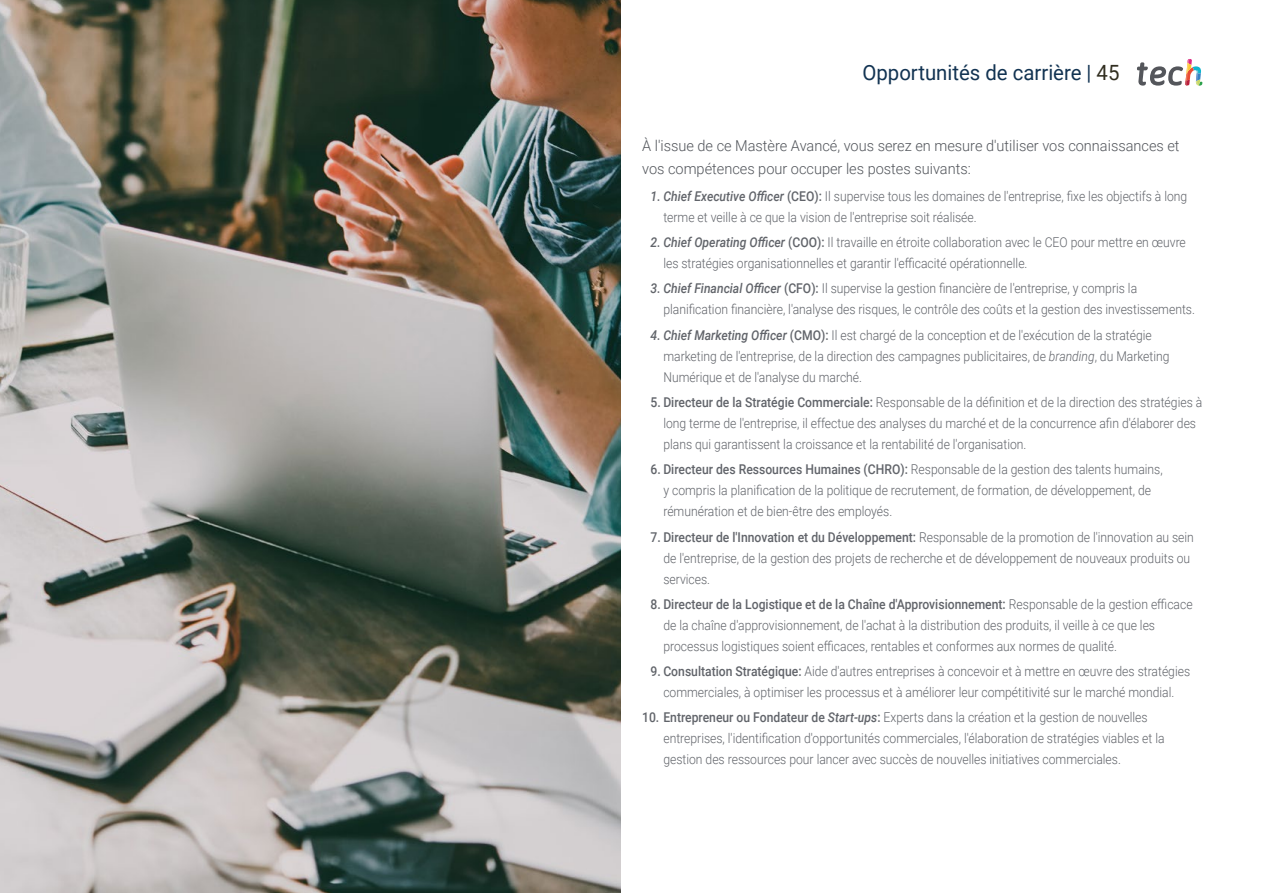
<style>
.page{position:relative;width:1263px;height:893px;background:#fff}
.page>*{position:absolute;margin:0;border:0;box-sizing:border-box;transform-origin:0 0}
.t1{font:21px "Roboto";color:#123352}
.t2{font:300 15px/22.5px "Roboto";color:#52555b}
.t3{font:300 13.5px/21px "Roboto";color:#61646a;scale:.9 1}
.s1{color:#312e20}
.s2{font-weight:500;font-style:italic}
.s3{font-weight:500}
.s4{font-style:italic}
</style>
<div class="page">
<img style="left:0;top:0;width:621px;height:893px">
<svg style="left:1137px;top:59px;width:65px;height:27px"></svg>
<h1 class="t1" style="left:862px;top:57px;width:258px">Opportunités de carrière | <span class="s1">45</span></h1>
<p class="t2" style="left:642px;top:134px;width:539px">À l'issue de ce Mastère Avancé, vous serez en mesure d'utiliser vos connaissances et vos compétences pour occuper les postes suivants:</p>
<p class="t3" style="left:663px;top:185px;width:584px;text-indent:-13px"><span class="s2">1. Chief Executive Officer</span> <span class="s3">(CEO):</span> Il supervise tous les domaines de l'entreprise, fixe les objectifs à long terme et veille à ce que la vision de l'entreprise soit réalisée.</p>
<p class="t3" style="left:663px;top:231px;width:582px;text-indent:-13px"><span class="s2">2. Chief Operating Officer</span> <span class="s3">(COO):</span> Il travaille en étroite collaboration avec le CEO pour mettre en œuvre les stratégies organisationnelles et garantir l'efficacité opérationnelle.</p>
<p class="t3" style="left:663px;top:278px;width:592px;text-indent:-13px"><span class="s2">3. Chief Financial Officer</span> <span class="s3">(CFO):</span> Il supervise la gestion financière de l'entreprise, y compris la planification financière, l'analyse des risques, le contrôle des coûts et la gestion des investissements.</p>
<p class="t3" style="left:663px;top:324px;width:564px;text-indent:-13px"><span class="s2">4. Chief Marketing Officer</span> <span class="s3">(CMO):</span> Il est chargé de la conception et de l'exécution de la stratégie marketing de l'entreprise, de la direction des campagnes publicitaires, de <span class="s4">branding</span>, du Marketing<br>Numérique et de l'analyse du marché.</p>
<p class="t3" style="left:663px;top:391px;width:600px;text-indent:-13px"><span class="s3">5. Directeur de la Stratégie Commerciale:</span> Responsable de la définition et de la direction des stratégies à long terme de l'entreprise, il effectue des analyses du marché et de la concurrence afin d'élaborer des plans qui garantissent la croissance et la rentabilité de l'organisation.</p>
<p class="t3" style="left:663px;top:458px;width:556px;text-indent:-13px"><span class="s3">6. Directeur des Ressources Humaines (CHRO):</span> Responsable de la gestion des talents humains, y compris la planification de la politique de recrutement, de formation, de développement, de rémunération et de bien-être des employés.</p>
<p class="t3" style="left:663px;top:526px;width:591px;text-indent:-13px"><span class="s3">7. Directeur de l'Innovation et du Développement:</span> Responsable de la promotion de l'innovation au sein de l'entreprise, de la gestion des projets de recherche et de développement de nouveaux produits ou services.</p>
<p class="t3" style="left:663px;top:593px;width:589px;text-indent:-13px"><span class="s3">8. Directeur de la Logistique et de la Chaîne d'Approvisionnement:</span> Responsable de la gestion efficace de la chaîne d'approvisionnement, de l'achat à la distribution des produits, il veille à ce que les processus logistiques soient efficaces, rentables et conformes aux normes de qualité.</p>
<p class="t3" style="left:651px;top:660px;width:601px;text-align:center"><span class="s3">9. Consultation Stratégique:</span> Aide d'autres entreprises à concevoir et à mettre en œuvre des stratégies commerciales, à optimiser les processus et à améliorer leur compétitivité sur le marché mondial.</p>
<p class="t3" style="left:663px;top:706px;width:558px;text-indent:-21px"><span class="s3">10. Entrepreneur ou Fondateur de</span> <span class="s2">Start-ups</span><span class="s3">:</span> Experts dans la création et la gestion de nouvelles entreprises, l'identification d'opportunités commerciales, l'élaboration de stratégies viables et la gestion des ressources pour lancer avec succès de nouvelles initiatives commerciales.</p>
</div>
